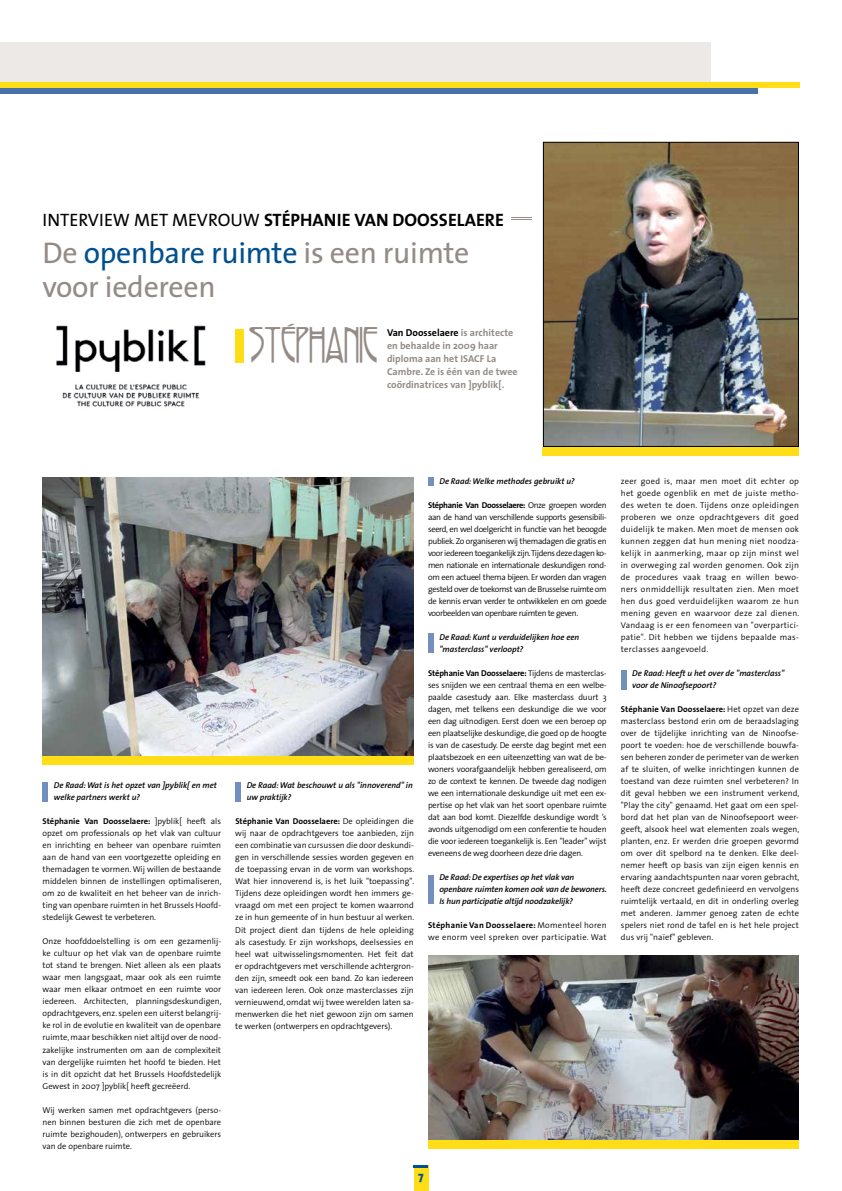
<style>
.page{position:relative;width:842px;height:1191px;background:#fff}
.page>*{position:absolute;margin:0;border:0;box-sizing:border-box;transform-origin:0 0}
.t1{font:41.4px "Rivanna";color:#948b86}
.t2{font:30px/34px "The Sans";letter-spacing:-.01em;color:#948b86}
.t3{font:18px "The Sans";color:#000}
.t4{font:700 18px "The Sans";color:#000}
.t5{font:800 12px "The Sans";color:#00508f}
.t6{font:700 10px/13px "The Sans";color:#948b86}
.t7{font:300 8.5px/12px "The Sans";color:#000;text-align:justify}
.t8{font:italic 600 8.5px/12px "The Sans";color:#000}
.t9{font:300 8.5px/12px "The Sans";letter-spacing:.03em;color:#000}
.s1{font-weight:700}
.s2{color:#00508f}
.s3{color:#000}
</style>
<div class="page">
<div style="left:414px;top:1165px;width:14px;height:26px;background:#ffde17"></div>
<hr style="left:414px;top:1165px;width:14px;height:3px;background:#00508f">
<div style="left:0;top:43px;width:710px;height:51px;background:#ece9e7"></div>
<div style="left:0;top:88px;width:757px;height:6px;background:#4672a9"></div>
<div style="left:0;top:82px;width:799px;height:6px;background:#ffde17"></div>
<div style="left:235px;top:329px;width:9px;height:33px;background:#ffde17"></div>
<svg style="left:511px;top:217px;width:21px;height:3px"></svg>
<img style="left:545px;top:144px;width:252px;height:301px">
<div style="left:543px;top:142px;width:256px;height:305px;border:1px solid #000"></div>
<div style="left:543px;top:447px;width:256px;height:8px;background:#ffde17"></div>
<img style="left:56px;top:325px;width:150px;height:82px">
<img style="left:428px;top:955px;width:371px;height:185px">
<img style="left:43px;top:477px;width:371px;height:279px">
<div style="left:43px;top:782px;width:5px;height:19px;background:#738fbd"></div>
<div style="left:43px;top:756px;width:371px;height:8px;background:#ffde17"></div>
<div style="left:428px;top:1140px;width:371px;height:8px;background:#ffde17"></div>
<div style="left:235px;top:782px;width:6px;height:19px;background:#738fbd"></div>
<div style="left:428px;top:633px;width:6px;height:19px;background:#738fbd"></div>
<div style="left:428px;top:875px;width:6px;height:29px;background:#738fbd"></div>
<div style="left:621px;top:670px;width:5px;height:20px;background:#738fbd"></div>
<div style="left:428px;top:477px;width:6px;height:9px;background:#738fbd"></div>
<h3 class="t3" style="left:43px;top:205px;width:37px">Intervie</h3>
<h3 class="t3" style="left:113px;top:205px;width:189px">w met mevrouw <span class="s1">Stéphanie</span></h3>
<h3 class="t4" style="left:354px;top:205px;width:61px">Van Doosselaere</h3>
<h2 class="t2" style="left:43px;top:235px;width:428px">De <span class="s2">openbare ruimte</span> is een ruimte voor iedereen</h2>
<h1 class="t1" style="left:249px;top:322px;width:131px">STÉPHANIE</h1>
<p class="t6" style="left:387px;top:326px;width:132px"><span class="s3">Van Doosselaere</span> is architecte en behaalde in 2009 haar diploma aan het ISACF La<br>Cambre. Ze is één van de twee coördinatrices van ]pyblik[.</p>
<p class="t8" style="left:54px;top:779px;width:165px">De Raad: Wat is het opzet van ]pyblik[ en met welke partners werkt u?</p>
<p class="t7" style="left:43px;top:815px;width:181px"><span class="s1">Stéphanie Van Doosselaere:</span> ]pyblik[ heeft als opzet om professionals op het vlak van cultuur en inrichting en beheer van openbare ruimten aan de hand van een voortgezette opleiding en themadagen te vormen.Wij willen de bestaande middelen binnen de instellingen optimaliseren, om zo de kwaliteit en het beheer van de inrich&shy;ting van openbare ruimten in het Brussels Hoofd&shy;stedelijk Gewest te verbeteren.</p>
<p class="t7" style="left:43px;top:935px;width:181px">Onze hoofddoelstelling is om een gezamenlij&shy;ke cultuur op het vlak van de openbare ruimte tot stand te brengen. Niet alleen als een plaats waar men langsgaat, maar ook als een ruimte waar men elkaar ontmoet en een ruimte voor iedereen. Architecten, planningsdeskundigen, opdrachtgevers, enz. spelen een uiterst belangrij&shy;ke rol in de evolutie en kwaliteit van de openbare ruimte, maar beschikken niet altijd over de nood&shy;zakelijke instrumenten om aan de complexiteit van dergelijke ruimten het hoofd te bieden. Het is in dit opzicht dat het Brussels Hoofdstedelijk Gewest in 2007 ]pyblik[ heeft gecreëerd.</p>
<p class="t7" style="left:43px;top:1103px;width:180px">Wij werken samen met opdrachtgevers (perso&shy;nen binnen besturen die zich met de openbare ruimte bezighouden), ontwerpers en gebruikers van de openbare ruimte.</p>
<p class="t8" style="left:247px;top:779px;width:168px">De Raad: Wat beschouwt u als "innoverend" in uw praktijk?</p>
<p class="t7" style="left:235px;top:815px;width:181px"><span class="s1">Stéphanie Van Doosselaere:</span> De opleidingen die wij naar de opdrachtgevers toe aanbieden, zijn een combinatie van cursussen die door deskundi&shy;gen in verschillende sessies worden gegeven en de toepassing ervan in de vorm van workshops.<br>Wat hier innoverend is, is het luik "toepassing".<br>Tijdens deze opleidingen wordt hen immers ge&shy;vraagd om met een project te komen waarrond ze in hun gemeente of in hun bestuur al werken.<br>Dit project dient dan tijdens de hele opleiding als casestudy. Er zijn workshops, deelsessies en heel wat uitwisselingsmomenten. Het feit dat er opdrachtgevers met verschillende achtergron&shy;den zijn, smeedt ook een band. Zo kan iedereen van iedereen leren. Ook onze masterclasses zijn vernieuwend, omdat wij twee werelden laten sa&shy;menwerken die het niet gewoon zijn om samen te werken (ontwerpers en opdrachtgevers).</p>
<p class="t8" style="left:439px;top:475px;width:137px">De Raad: Welke methodes gebruikt u?</p>
<p class="t7" style="left:428px;top:498px;width:180px"><span class="s1">Stéphanie Van Doosselaere:</span> Onze groepen worden aan de hand van verschillende supports gesensibili&shy;seerd, en wel doelgericht in functie van het beoogde publiek. Zo organiseren wij themadagen die gratis en voor iedereen toegankelijk zijn.Tijdens deze dagen ko&shy;men nationale en internationale deskundigen rond&shy;om een actueel thema bijeen. Er worden dan vragen gesteld over de toekomst van de Brusselse ruimte om de kennis ervan verder te ontwikkelen en om goede voorbeelden van openbare ruimten te geven.</p>
<p class="t8" style="left:439px;top:631px;width:141px">De Raad: Kunt u verduidelijken hoe een "masterclass" verloopt?</p>
<p class="t7" style="left:428px;top:667px;width:180px"><span class="s1">Stéphanie Van Doosselaere:</span> Tijdens de masterclas&shy;ses snijden we een centraal thema en een welbe&shy;paalde casestudy aan. Elke masterclass duurt 3 dagen, met telkens een deskundige die we voor een dag uitnodigen. Eerst doen we een beroep op een plaatselijke deskundige, die goed op de hoogte is van de casestudy. De eerste dag begint met een plaatsbezoek en een uiteenzetting van wat de be&shy;woners voorafgaandelijk hebben gerealiseerd, om zo de context te kennen. De tweede dag nodigen we een internationale deskundige uit met een ex&shy;pertise op het vlak van het soort openbare ruimte dat aan bod komt. Diezelfde deskundige wordt ’s avonds uitgenodigd om een conferentie te houden die voor iedereen toegankelijk is. Een "leader" wijst eveneens de weg doorheen deze drie dagen.</p>
<p class="t8" style="left:439px;top:871px;width:169px">De Raad: De expertises op het vlak van openbare ruimten komen ook van de bewoners.<br>Is hun participatie altijd noodzakelijk?</p>
<p class="t9" style="left:428px;top:919px;width:180px"><span class="s1">Stéphanie Van Doosselaere:</span> Momenteel horen we enorm veel spreken over participatie. Wat</p>
<h3 class="t5" style="left:418px;top:1166px;width:7px">7</h3>
<p class="t7" style="left:621px;top:475px;width:180px">zeer goed is, maar men moet dit echter op het goede ogenblik en met de juiste metho&shy;des weten te doen. Tijdens onze opleidingen proberen we onze opdrachtgevers dit goed duidelijk te maken. Men moet de mensen ook kunnen zeggen dat hun mening niet noodza&shy;kelijk in aanmerking, maar op zijn minst wel in overweging zal worden genomen. Ook zijn de procedures vaak traag en willen bewo&shy;ners onmiddellijk resultaten zien. Men moet hen dus goed verduidelijken waarom ze hun mening geven en waarvoor deze zal dienen.<br>Vandaag is er een fenomeen van "overpartici&shy;patie". Dit hebben we tijdens bepaalde mas&shy;terclasses aangevoeld.</p>
<p class="t8" style="left:632px;top:667px;width:154px">De Raad: Heeft u het over de "masterclass" voor de Ninoofsepoort?</p>
<p class="t7" style="left:621px;top:703px;width:180px"><span class="s1">Stéphanie Van Doosselaere:</span> Het opzet van deze masterclass bestond erin om de beraadslaging over de tijdelijke inrichting van de Ninoofse&shy;poort te voeden: hoe de verschillende bouwfa&shy;sen beheren zonder de perimeter van de werken af te sluiten, of welke inrichtingen kunnen de toestand van deze ruimten snel verbeteren? In dit geval hebben we een instrument verkend, "Play the city" genaamd. Het gaat om een spel&shy;bord dat het plan van de Ninoofsepoort weer&shy;geeft, alsook heel wat elementen zoals wegen, planten, enz. Er werden drie groepen gevormd om over dit spelbord na te denken. Elke deel&shy;nemer heeft op basis van zijn eigen kennis en ervaring aandachtspunten naar voren gebracht, heeft deze concreet gedefinieerd en vervolgens ruimtelijk vertaald, en dit in onderling overleg met anderen. Jammer genoeg zaten de echte spelers niet rond de tafel en is het hele project dus vrij "naïef" gebleven.</p>
</div>
